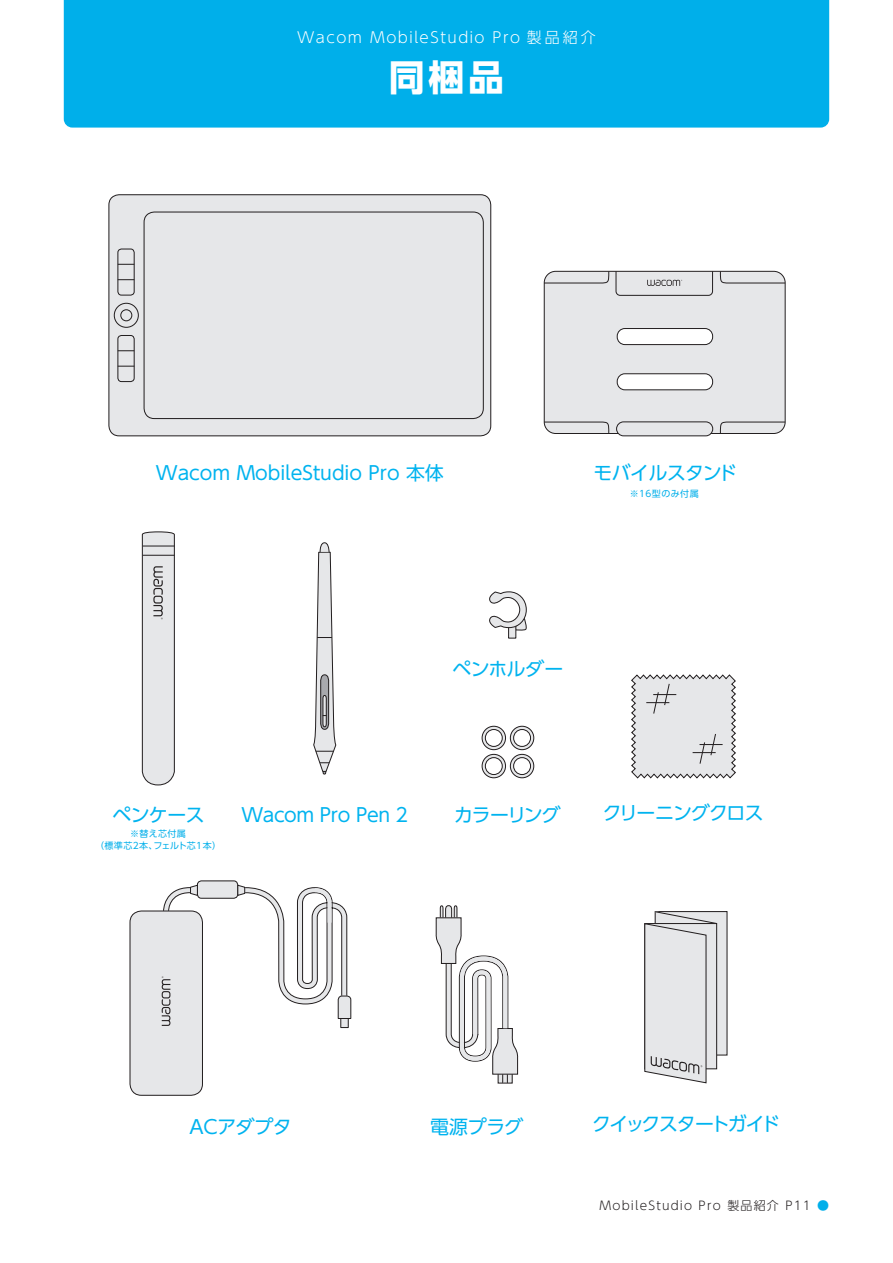
<style>
.page{position:relative;width:893px;height:1263px;background:#fff}
.page>*{position:absolute;margin:0;border:0;box-sizing:border-box;transform-origin:0 0}
.t1{font:700 36px "UD Shin Go Pro";color:#fff}
.t2{font:18.9px "UD Shin Go Pro";letter-spacing:-.02em;color:#00b3ef}
.t3{font:18.9px "UD Shin Go Pro";color:#00b3ef}
.t4{font:18.9px "UD Shin Go Pro";letter-spacing:-.095em;color:#00b3ef}
.t5{font:18.9px "UD Shin Go Pro";letter-spacing:-.05em;color:#00b3ef}
.t6{font:300 15px "UD Shin Go Pro";letter-spacing:.1em;color:#fff}
.t7{font:300 12px "UD Shin Go Pro";letter-spacing:.1em;color:#231f20}
.t8{font:9px/12px "UD Shin Go Pro";letter-spacing:.05em;color:#00afea;text-align:center}
.s1{color:#00afea}
</style>
<div class="page">
<div style="left:64px;top:0;width:765px;height:128px;background:#00afea"></div>
<div style="left:109px;top:195px;width:382px;height:241px;background:#e6e7e9;border-radius:10px"></div>
<div style="left:108px;top:194px;width:383px;height:242px;border:1px solid #231f20;border-radius:10px"></div>
<div style="left:144px;top:211px;width:340px;height:208px;border:1px solid #231f20;border-radius:10px"></div>
<div style="left:117px;top:248px;width:18px;height:48px;border:1px solid #231f20;border-radius:4px"></div>
<svg style="left:118px;top:264px;width:16px;height:1px"></svg>
<svg style="left:118px;top:279px;width:16px;height:1px"></svg>
<div style="left:117px;top:335px;width:18px;height:47px;border:1px solid #231f20;border-radius:4px"></div>
<svg style="left:118px;top:350px;width:16px;height:1px"></svg>
<svg style="left:118px;top:366px;width:16px;height:1px"></svg>
<div style="left:114px;top:303px;width:25px;height:25px;border:1px solid #231f20;border-radius:50%"></div>
<div style="left:120px;top:309px;width:12px;height:12px;border:1px solid #231f20;border-radius:50%"></div>
<svg style="left:631px;top:674px;width:105px;height:105px;background:#dadadc"></svg>
<div style="left:655px;top:911px;width:72px;height:144px;background:#e6e7e9"></div>
<svg style="left:644px;top:911px;width:74px;height:173px"></svg>
<svg style="left:141px;top:531px;width:34px;height:255px;background:#dddee0"></svg>
<svg style="left:489px;top:591px;width:38px;height:48px"></svg>
<svg style="left:481px;top:725px;width:54px;height:54px"></svg>
<div style="left:130px;top:911px;width:72px;height:184px;background:#e6e7e9;border-radius:11px"></div>
<div style="left:129px;top:910px;width:74px;height:186px;border:1px solid #231f20;border-radius:11px"></div>
<svg style="left:162px;top:976px;width:8px;height:50px"></svg>
<svg style="left:348px;top:995px;width:4px;height:24px"></svg>
<div style="left:340px;top:1019px;width:9px;height:9px;border:1px solid #231f20"></div>
<div style="left:197px;top:881px;width:41px;height:17px;background:#e6e7e9;border-radius:4px"></div>
<div style="left:197px;top:880px;width:41px;height:19px;border:1px solid #231f20;border-radius:4px"></div>
<svg style="left:237px;top:884px;width:7px;height:13px"></svg>
<svg style="left:163px;top:884px;width:35px;height:28px"></svg>
<svg style="left:244px;top:194px;width:104px;height:835px"></svg>
<svg style="left:311px;top:886px;width:23px;height:41px"></svg>
<svg style="left:435px;top:905px;width:84px;height:178px"></svg>
<div style="left:544px;top:271px;width:241px;height:162px;background:#e6e7e9;border-radius:11px"></div>
<div style="left:617px;top:422px;width:96px;height:14px;background:#e6e7e9;border-radius:7px"></div>
<div style="left:616px;top:421px;width:97px;height:15px;border:1px solid #231f20;border-radius:7px"></div>
<svg style="left:719px;top:270px;width:67px;height:14px"></svg>
<svg style="left:719px;top:421px;width:67px;height:13px"></svg>
<svg style="left:543px;top:421px;width:67px;height:13px"></svg>
<div style="left:617px;top:328px;width:96px;height:17px;background:#fff;border-radius:8px"></div>
<div style="left:617px;top:328px;width:96px;height:17px;border:1px solid #231f20;border-radius:8px"></div>
<div style="left:617px;top:374px;width:96px;height:16px;background:#fff;border-radius:8px"></div>
<div style="left:617px;top:373px;width:96px;height:17px;border:1px solid #231f20;border-radius:8px"></div>
<svg style="left:543px;top:270px;width:170px;height:26px"></svg>
<p class="t6" style="left:297px;top:25px;width:300px">Wacom MobileStudio Pro 製品紹介</p>
<h1 class="t1" style="left:389px;top:48px;width:117px">同梱品</h1>
<p class="t3" style="left:156px;top:457px;width:289px">Wacom MobileStudio Pro 本体</p>
<p class="t2" style="left:593px;top:457px;width:145px">モバイルスタンド</p>
<p class="t8" style="left:630px;top:487px;width:71px">※16型のみ付属</p>
<p class="t2" style="left:452px;top:654px;width:112px">ペンホルダー</p>
<p class="t2" style="left:112px;top:799px;width:94px">ペンケース</p>
<p class="t2" style="left:241px;top:799px;width:168px">Wacom Pro Pen 2</p>
<p class="t8" style="left:95px;top:827px;width:128px">※替え芯付属<br>（標準芯2本、フェルト芯1本）</p>
<p class="t2" style="left:454px;top:799px;width:108px">カラーリング</p>
<p class="t5" style="left:603px;top:798px;width:162px">クリーニングクロス</p>
<p class="t2" style="left:189px;top:1111px;width:104px">ACアダプタ</p>
<p class="t2" style="left:430px;top:1111px;width:95px">電源プラグ</p>
<p class="t4" style="left:592px;top:1108px;width:189px">クイックスタートガイド</p>
<p class="t7" style="left:600px;top:1195px;width:231px">MobileStudio Pro 製品紹介 P11 <span class="s1">●</span></p>
</div>
